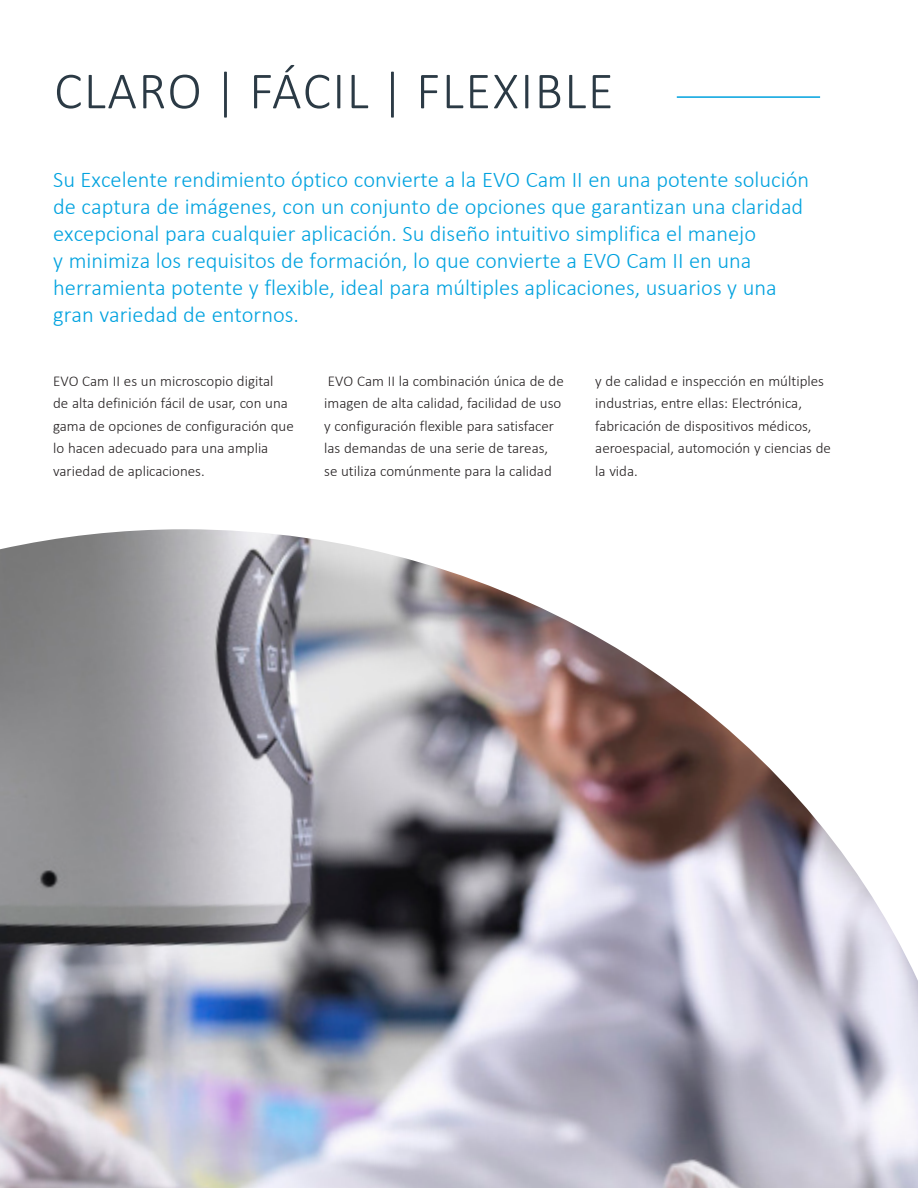
<style>
.page{position:relative;width:918px;height:1188px;background:#fff}
.page>*{position:absolute;margin:0;border:0;box-sizing:border-box;transform-origin:0 0}
.t1{font:300 52.5px "Calibri";letter-spacing:.03em;color:#2b3a45}
.t2{font:300 22.5px/27px "Calibri";color:#00a2df}
.t3{font:300 15px/22.5px "Calibri";color:#231f20}
</style>
<div class="page">
<img style="left:0;top:529px;width:918px;height:659px">
<hr style="left:677px;top:96px;width:143px;height:2px;background:#00a2df">
<h1 class="t1" style="left:54px;top:58px;width:561px">CLARO | FÁCIL | FLEXIBLE</h1>
<p class="t2" style="left:53px;top:165px;width:757px">Su Excelente rendimiento óptico convierte a la EVO Cam II en una potente solución de captura de imágenes, con un conjunto de opciones que garantizan una claridad excepcional para cualquier aplicación. Su diseño intuitivo simplifica el manejo<br>y minimiza los requisitos de formación, lo que convierte a EVO Cam II en una herramienta potente y flexible, ideal para múltiples aplicaciones, usuarios y una gran variedad de entornos.</p>
<p class="t3" style="left:53px;top:369px;width:242px">EVO Cam II es un microscopio digital<br>de alta definición fácil de usar, con una gama de opciones de configuración que lo hacen adecuado para una amplia variedad de aplicaciones.</p>
<p class="t3" style="left:324px;top:369px;width:241px">EVO Cam II la combinación única de de imagen de alta calidad, facilidad de uso y configuración flexible para satisfacer las demandas de una serie de tareas, se utiliza comúnmente para la calidad</p>
<p class="t3" style="left:595px;top:369px;width:237px">y de calidad e inspección en múltiples industrias, entre ellas: Electrónica, fabricación de dispositivos médicos, aeroespacial, automoción y ciencias de la vida.</p>
</div>
